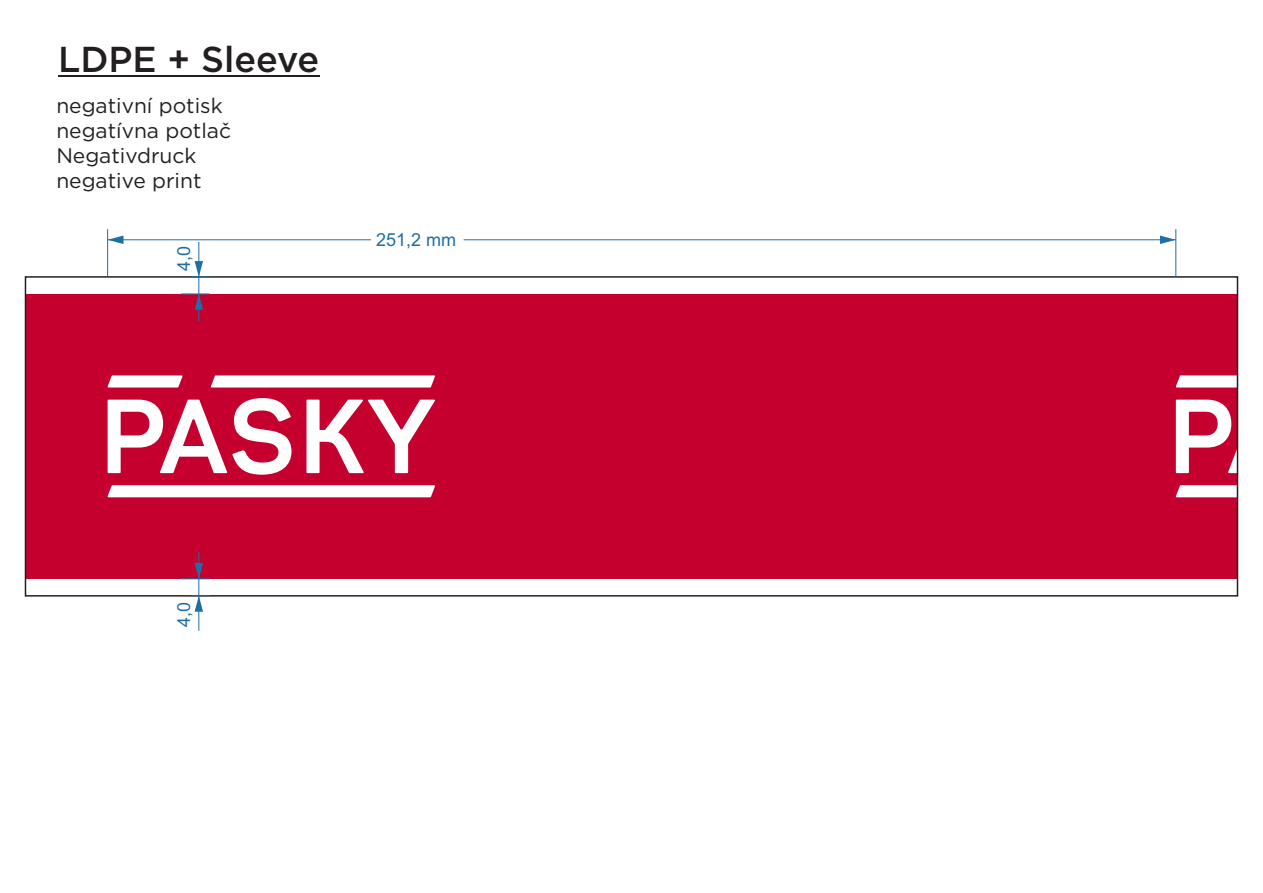
<style>
.page{position:relative;width:1263px;height:893px;background:#fff}
.page>*{position:absolute;margin:0;border:0;box-sizing:border-box;transform-origin:0 0}
.t1{font:500 36px "Gotham";color:#231f20}
.t2{font:21px/25.2px "Gotham";color:#231f20}
.t3{font:18px "Arial";color:#206ea6}
</style>
<div class="page">
<div style="left:25px;top:294px;width:1212px;height:285px;background:#c5002e"></div>
<svg style="left:108px;top:375px;width:327px;height:122px"></svg>
<svg style="left:1176px;top:375px;width:59px;height:122px"></svg>
<div style="left:25px;top:276px;width:1213px;height:321px;border:2px solid #231f20"></div>
<hr style="left:107px;top:229px;width:1px;height:48px;background:#206ea6">
<hr style="left:464px;top:240px;width:712px;height:1px;background:#206ea6">
<svg style="left:1160px;top:236px;width:15px;height:8px"></svg>
<hr style="left:108px;top:240px;width:263px;height:1px;background:#206ea6">
<svg style="left:108px;top:236px;width:15px;height:8px"></svg>
<hr style="left:58px;top:75px;width:261px;height:2px;background:#231f20">
<hr style="left:1175px;top:229px;width:1px;height:48px;background:#206ea6">
<hr style="left:199px;top:242px;width:1px;height:35px;background:#206ea6">
<svg style="left:181px;top:261px;width:28px;height:60px"></svg>
<hr style="left:199px;top:596px;width:1px;height:35px;background:#206ea6">
<svg style="left:181px;top:552px;width:28px;height:60px"></svg>
<h1 class="t1" style="left:58px;top:43px;width:263px">LDPE + Sleeve</h1>
<p class="t2" style="left:56px;top:94px;width:176px">negativní potisk negatívna potlač<br>Negativdruck negative print</p>
<p class="t3" style="left:177px;top:271px;width:27px;rotate:-90deg">4,0</p>
<p class="t3" style="left:376px;top:233px;width:82px">251,2 mm</p>
<p class="t3" style="left:177px;top:627px;width:27px;rotate:-90deg">4,0</p>
</div>
